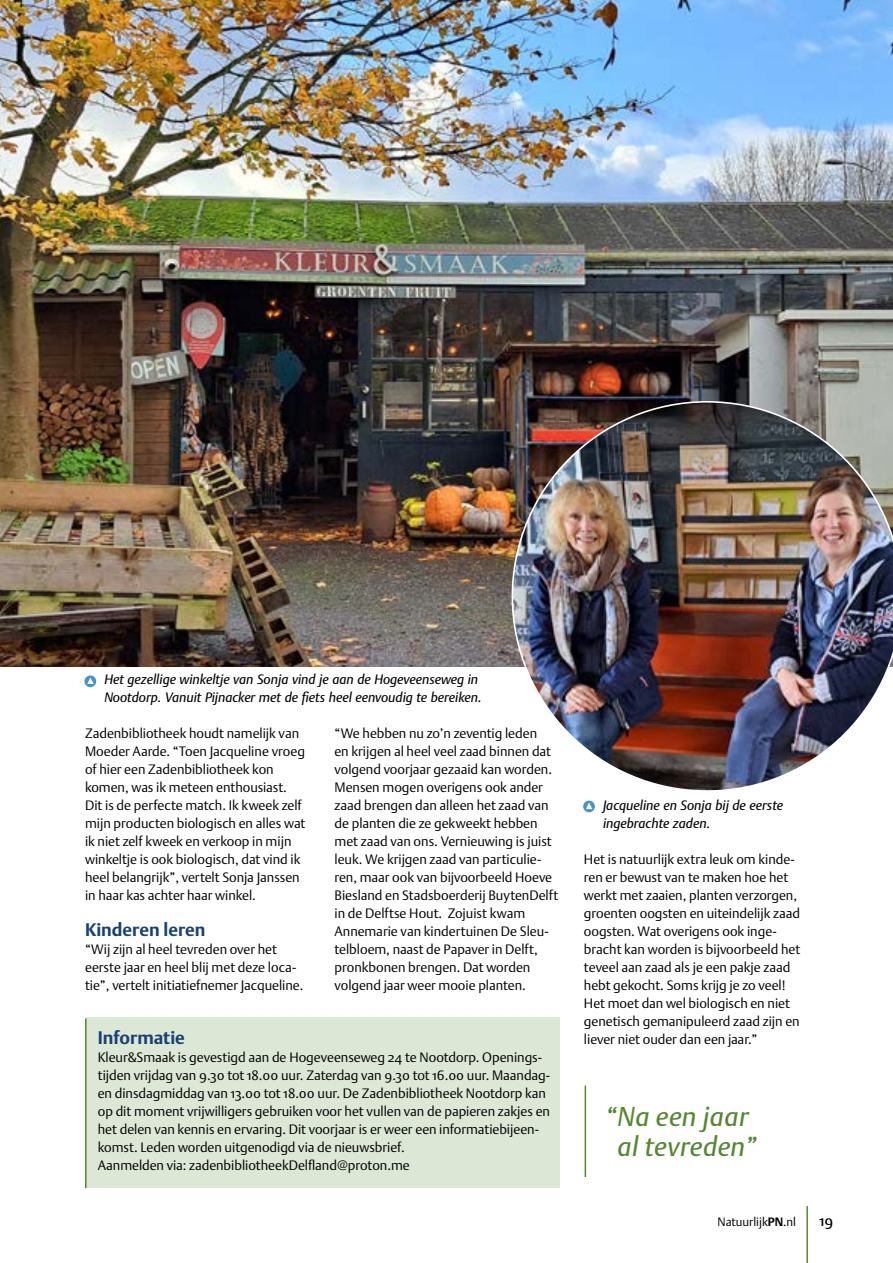
<style>
.page{position:relative;width:893px;height:1263px;background:#fff}
.page>*{position:absolute;margin:0;border:0;box-sizing:border-box;transform-origin:0 0}
.t1{font:italic 27px/30px "DTL Argo ST";letter-spacing:.02em;color:#538831;text-align:center}
.t2{font:700 18px "DTL Argo T";color:#174173}
.t3{font:15px "DTL Argo ST";color:#000}
.t4{font:13.5px/18px "DTL Argo ST Light";color:#000}
.t5{font:italic 13.5px/18px "DTL Argo T";color:#000}
.t6{font:12px "DTL Argo T Light";color:#000}
.s1{font-family:"DTL Argo ST";font-weight:700}
.s2{font-family:"DTL Argo ST Light"}
</style>
<div class="page">
<img style="left:0;top:0;width:893px;height:666px">
<hr style="left:806px;top:1206px;width:2px;height:57px;background:#538831">
<div style="left:85px;top:675px;width:11px;height:12px;background:#4293d0;border-radius:50%"></div>
<svg style="left:87px;top:677px;width:7px;height:7px"></svg>
<svg style="left:583px;top:801px;width:12px;height:11px"></svg>
<svg style="left:586px;top:802px;width:6px;height:7px"></svg>
<hr style="left:585px;top:1085px;width:1px;height:92px;background:#538831">
<img style="left:512px;top:401px;width:381px;height:390px">
<div style="left:86px;top:1018px;width:473px;height:170px;background:#dde7d6"></div>
<hr style="left:85px;top:1018px;width:2px;height:170px;background:#538831">
<p class="t5" style="left:104px;top:670px;width:379px">Het gezellige winkeltje van Sonja vind je aan de Hogeveenseweg in<br>Nootdorp. Vanuit Pijnacker met de fiets heel eenvoudig te bereiken.</p>
<p class="t4" style="left:85px;top:724px;width:222px">Zadenbibliotheek houdt namelijk van Moeder Aarde. “Toen Jacqueline vroeg of hier een Zadenbibliotheek kon komen, was ik meteen enthousiast.<br>Dit is de perfecte match. Ik kweek zelf mijn producten biologisch en alles wat ik niet zelf kweek en verkoop in mijn winkeltje is ook biologisch, dat vind ik heel belangrijk”, vertelt Sonja Janssen in haar kas achter haar winkel.</p>
<h2 class="t2" style="left:85px;top:919px;width:122px">Kinderen leren</h2>
<p class="t4" style="left:85px;top:940px;width:220px">“Wij zijn al heel tevreden over het eerste jaar en heel blij met deze loca&shy;tie”, vertelt initiatiefnemer Jacqueline.</p>
<p class="t4" style="left:334px;top:724px;width:225px">“We hebben nu zo’n zeventig leden<br>en krijgen al heel veel zaad binnen dat volgend voorjaar gezaaid kan worden.<br>Mensen mogen overigens ook ander zaad brengen dan alleen het zaad van de planten die ze gekweekt hebben met zaad van ons. Vernieuwing is juist leuk. We krijgen zaad van particulie&shy;ren, maar ook van bijvoorbeeld Hoeve Biesland en Stadsboerderij BuytenDelft in de Delftse Hout. Zojuist kwam Annemarie van kindertuinen De Sleu&shy;telbloem, naast de Papaver in Delft, pronkbonen brengen. Dat worden volgend jaar weer mooie planten.</p>
<h2 class="t2" style="left:98px;top:1027px;width:89px">Informatie</h2>
<p class="t4" style="left:98px;top:1048px;width:454px">Kleur&amp;Smaak is gevestigd aan de Hogeveenseweg 24 te Nootdorp. Openings&shy;tijden vrijdag van 9.30 tot 18.00 uur. Zaterdag van 9.30 tot 16.00 uur. Maandag&shy;en dinsdagmiddag van 13.00 tot 18.00 uur. De Zadenbibliotheek Nootdorp kan op dit moment vrijwilligers gebruiken voor het vullen van de papieren zakjes en het delen van kennis en ervaring. Dit voorjaar is er weer een informatiebijeen&shy;komst. Leden worden uitgenodigd via de nieuwsbrief.<br>Aanmelden via: zadenbibliotheekDelfland@proton.me</p>
<p class="t5" style="left:603px;top:796px;width:181px">Jacqueline en Sonja bij de eerste ingebrachte zaden.</p>
<p class="t4" style="left:584px;top:850px;width:218px">Het is natuurlijk extra leuk om kinde&shy;ren er bewust van te maken hoe het werkt met zaaien, planten verzorgen, groenten oogsten en uiteindelijk zaad oogsten. Wat overigens ook inge&shy;bracht kan worden is bijvoorbeeld het teveel aan zaad als je een pakje zaad hebt gekocht. Soms krijg je zo veel!<br>Het moet dan wel biologisch en niet genetisch gemanipuleerd zaad zijn en liever niet ouder dan een jaar.”</p>
<h1 class="t1" style="left:605px;top:1101px;width:153px">“Na een jaar al tevreden”</h1>
<p class="t6" style="left:718px;top:1214px;width:80px">Natuurlijk<span class="s1">PN</span><span class="s2">.nl</span></p>
<p class="t3" style="left:820px;top:1212px;width:15px">19</p>
</div>
